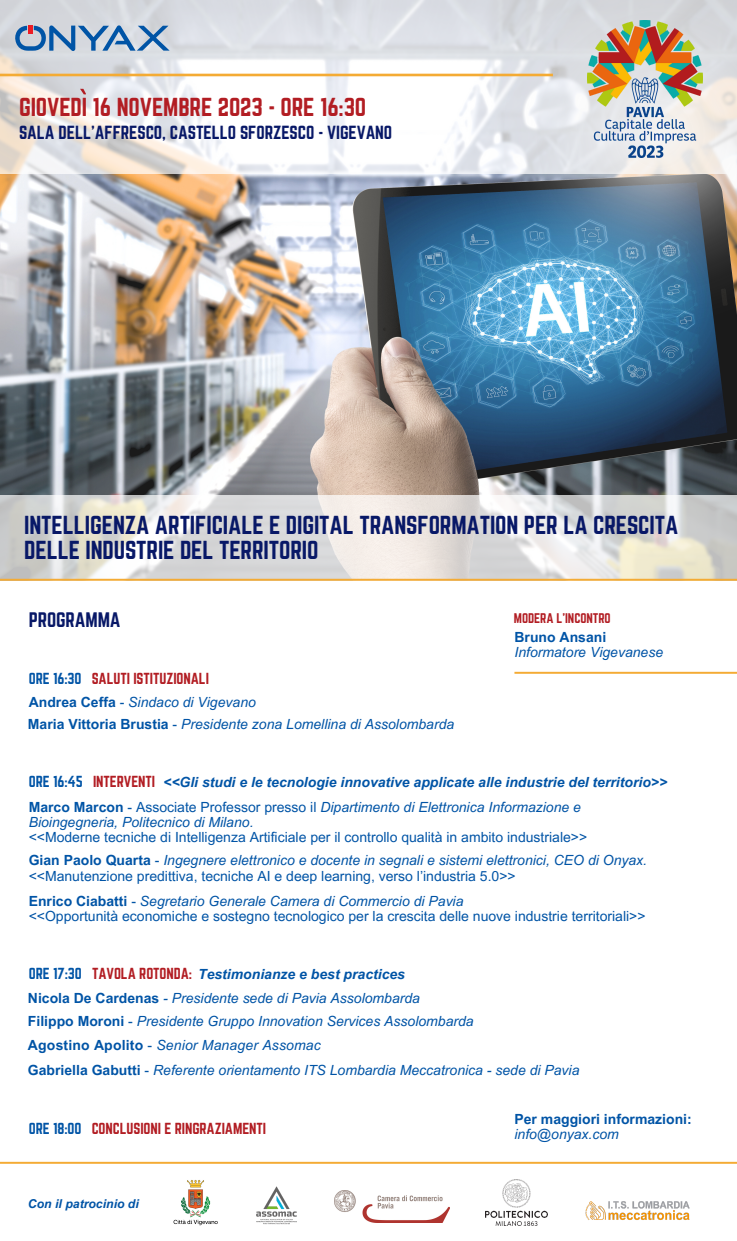
<style>
.page{position:relative;width:737px;height:1241px;background:#fff}
.page>*{position:absolute;margin:0;border:0;box-sizing:border-box;transform-origin:0 0}
.t1{font:22.75px/24.9px "Norwester";letter-spacing:-.005em;color:#081867}
.t2{font:22.75px "Norwester";letter-spacing:-.005em;color:#b21d23}
.t3{font:18.38px "Norwester";letter-spacing:-.005em;color:#081867}
.t4{font:16.62px "Norwester";letter-spacing:-.005em;color:#081867}
.t5{font:italic 14px/15px "Arial MT Pro";color:#0054a6}
.t6{font:14px "Arial MT Pro";color:#0054a6}
.t7{font:italic 700 14px "Arial MT Pro";color:#0054a6}
.t8{font:14px "Norwester";letter-spacing:-.005em;color:#b21d23}
.t9{font:700 14px "Arial MT Pro";color:#0054a6}
.t10{font:italic 700 12.25px "Arial MT Pro";color:#0054a6}
.t11{font:12.25px "Norwester";letter-spacing:-.005em;color:#b21d23}
.s1{color:#0054a6}
.s2{font-weight:700;font-style:normal}
.s3{font-style:normal}
.s4{font-family:"Norwester";font-weight:400;font-style:normal}
.s5{font-family:"Norwester";font-weight:400;font-style:normal;color:#b21d23}
</style>
<div class="page">
<img style="left:0;top:173px;width:736px;height:408px">
<svg style="left:0;top:0;width:461px;height:173px"></svg>
<svg style="left:0;top:495px;width:737px;height:83px;background:#dfdedb"></svg>
<img style="left:461px;top:0;width:276px;height:332px">
<hr style="left:0;top:74px;width:553px;height:2px;background:#f4ab34">
<svg style="left:80px;top:89px;width:6px;height:5px"></svg>
<svg style="left:15px;top:25px;width:154px;height:26px;background:#8baaca"></svg>
<div style="left:28px;top:26px;width:5px;height:8px;background:#ed1c24"></div>
<img style="left:587px;top:20px;width:115px;height:138px">
<hr style="left:0;top:1161px;width:737px;height:2px;background:#f4ab34">
<hr style="left:514px;top:671px;width:223px;height:2px;background:#f4ab34">
<hr style="left:0;top:578px;width:737px;height:2px;background:#f4ab34">
<img style="left:173px;top:1180px;width:45px;height:46px">
<img style="left:485px;top:1179px;width:62px;height:46px">
<img style="left:585px;top:1201px;width:105px;height:19px">
<img style="left:256px;top:1186px;width:41px;height:39px">
<img style="left:334px;top:1190px;width:116px;height:32px">
<p class="t2" style="left:19px;top:93px;width:349px">GIOVEDI 16 NOVEMBRE 2023 - ORE 16:30</p>
<p class="t4" style="left:19px;top:122px;width:375px">SALA DELL’AFFRESCO, CASTELLO SFORZESCO - VIGEVANO</p>
<p class="t1" style="left:24px;top:512px;width:655px">INTELLIGENZA ARTIFICIALE E DIGITAL TRANSFORMATION PER LA CRESCITA<br>DELLE INDUSTRIE DEL TERRITORIO</p>
<p class="t3" style="left:29px;top:609px;width:93px">PROGRAMMA</p>
<p class="t8" style="left:29px;top:670px;width:182px"><span class="s1">ORE 16:30</span> SALUTI ISTITUZIONALI</p>
<p class="t5" style="left:29px;top:696px;width:229px"><span class="s2">Andrea Ceffa</span> <span class="s3">-</span> Sindaco di Vigevano</p>
<p class="t5" style="left:28px;top:718px;width:428px"><span class="s2">Maria Vittoria Brustia</span> <span class="s3">-</span> Presidente zona Lomellina di Assolombarda</p>
<p class="t11" style="left:514px;top:611px;width:98px">MODERA L’INCONTRO</p>
<p class="t9" style="left:514px;top:631px;width:93px">Bruno Ansani</p>
<p class="t5" style="left:514px;top:646px;width:150px">Informatore Vigevanese</p>
<p class="t8" style="left:29px;top:773px;width:128px"><span class="s1">ORE 16:45</span> INTERVENTI</p>
<p class="t7" style="left:163px;top:776px;width:505px">&lt;&lt;Gli studi e le tecnologie innovative applicate alle industrie del territorio&gt;&gt;</p>
<p class="t5" style="left:29px;top:801px;width:554px"><span class="s2">Marco Marcon</span> <span class="s3">- Associate Professor presso il</span> Dipartimento di Elettronica Informazione e<br>Bioingegneria, Politecnico di Milano.</p>
<p class="t6" style="left:29px;top:831px;width:560px">&lt;&lt;Moderne tecniche di Intelligenza Artificiale per il controllo qualità in ambito industriale&gt;&gt;</p>
<p class="t5" style="left:29px;top:854px;width:620px"><span class="s2">Gian Paolo Quarta</span> <span class="s3">-</span> Ingegnere elettronico e docente in segnali e sistemi elettronici, CEO di Onyax.</p>
<p class="t6" style="left:29px;top:870px;width:488px">&lt;&lt;Manutenzione predittiva, tecniche AI e deep learning, verso l’industria 5.0&gt;&gt;</p>
<p class="t5" style="left:29px;top:894px;width:436px"><span class="s2">Enrico Ciabatti</span> <span class="s3">-</span> Segretario Generale Camera di Commercio di Pavia</p>
<p class="t6" style="left:29px;top:910px;width:618px">&lt;&lt;Opportunità economiche e sostegno tecnologico per la crescita delle nuove industrie territoriali&gt;&gt;</p>
<p class="t7" style="left:29px;top:969px;width:378px"><span class="s4">ORE 17:30</span> <span class="s5">TAVOLA ROTONDA:</span> Testimonianze e best practices</p>
<p class="t5" style="left:28px;top:992px;width:393px"><span class="s2">Nicola De Cardenas</span> - Presidente sede di Pavia Assolombarda</p>
<p class="t5" style="left:28px;top:1015px;width:447px"><span class="s2">Filippo Moroni</span> <span class="s3">-</span> Presidente Gruppo Innovation Services Assolombarda</p>
<p class="t5" style="left:28px;top:1039px;width:294px"><span class="s2">Agostino Apolito</span> <span class="s3">-</span> Senior Manager Assomac</p>
<p class="t5" style="left:28px;top:1064px;width:553px"><span class="s2">Gabriella Gabutti</span> <span class="s3">-</span> Referente orientamento ITS Lombardia Meccatronica - sede di Pavia</p>
<p class="t8" style="left:29px;top:1119px;width:239px"><span class="s1">ORE 18:00</span> CONCLUSIONI E RINGRAZIAMENTI</p>
<p class="t10" style="left:28px;top:1199px;width:112px">Con il patrocinio di</p>
<p class="t9" style="left:514px;top:1113px;width:179px">Per maggiori informazioni:</p>
<p class="t5" style="left:514px;top:1128px;width:106px">info@onyax.com</p>
</div>
